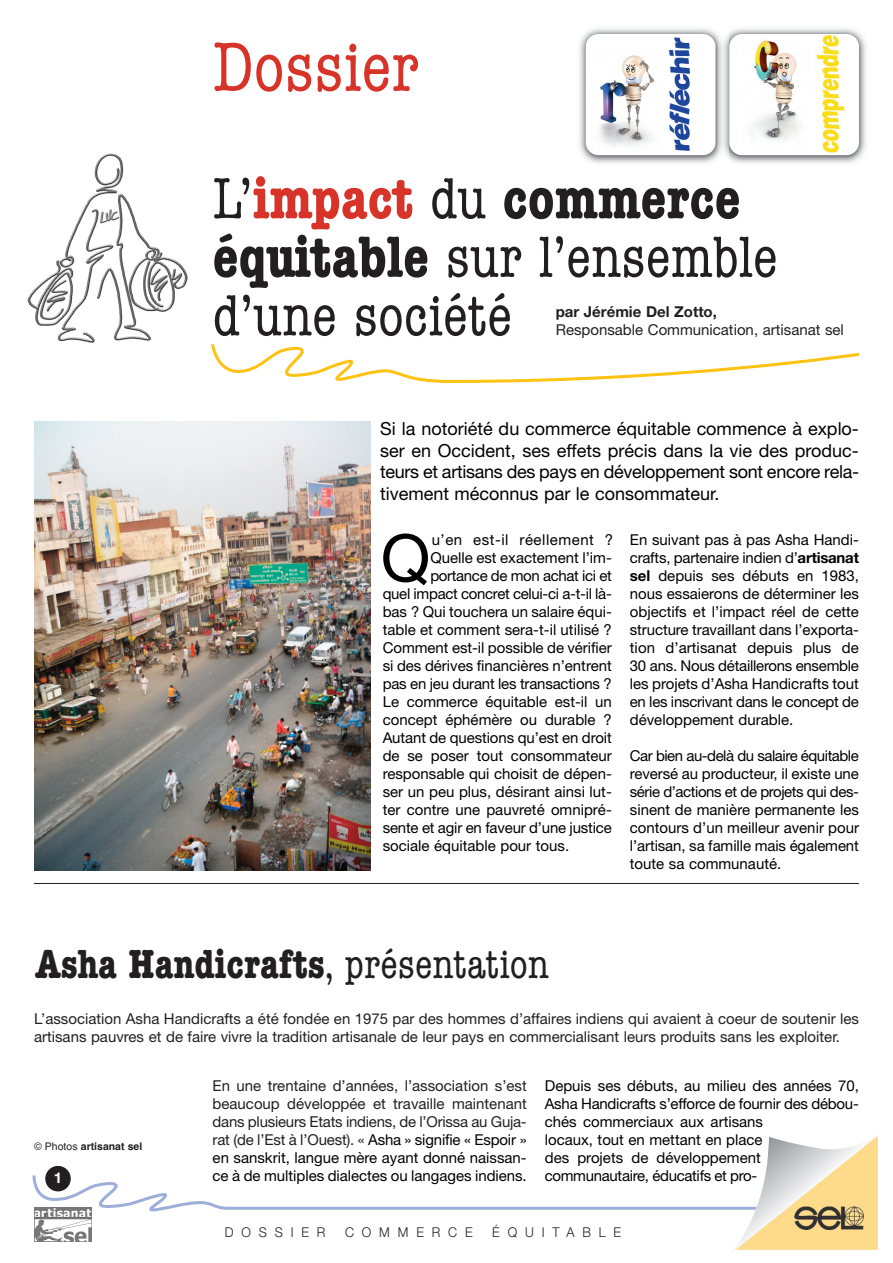
<style>
.page{position:relative;width:893px;height:1263px;background:#fff}
.page>*{position:absolute;margin:0;border:0;box-sizing:border-box;transform-origin:0 0}
.t1{font:condensed 72px "American Typewriter";color:#d73329}
.t2{font:65.4px "Helvetica Neue";color:#000}
.t3{font:condensed 60px/58.5px "American Typewriter";color:#231f20}
.t4{font:700 condensed 42px "American Typewriter";color:#231f20}
.t5{font:18px/21.6px "Helvetica Neue";color:#000;text-align:justify}
.t6{font:15px/18px "Helvetica Neue";color:#000;text-align:justify}
.t7{font:15px/18px "Helvetica Neue";color:#231f20;text-align:justify}
.t8{font:15px "Helvetica Neue";letter-spacing:-.02em;color:#000}
.t9{font:15px "Helvetica Neue";letter-spacing:.035em;color:#000}
.t10{font:700 15px "Helvetica Neue";color:#231f20}
.t11{font:700 15px "Helvetica Neue";color:#fff}
.t12{font:300 13.5px "Helvetica Neue";letter-spacing:.61em;color:#231f20;scale:.95 1}
.t13{font:700 10.5px "Helvetica";color:#231f20}
.s1{font-weight:700;color:#d73329}
.s2{font-weight:700}
.s3{font-weight:400}
.s4{color:#000}
</style>
<div class="page">
<img style="left:579px;top:28px;width:287px;height:136px">
<div style="left:586px;top:34px;width:129px;height:121px;background:#fff;border-radius:13px"></div>
<img style="left:586px;top:36px;width:105px;height:115px">
<div style="left:729px;top:34px;width:130px;height:121px;background:#fff;border-radius:13px"></div>
<img style="left:735px;top:34px;width:124px;height:120px">
<img style="left:27px;top:153px;width:161px;height:190px">
<svg style="left:32px;top:1135px;width:846px;height:116px"></svg>
<svg style="left:211px;top:344px;width:649px;height:39px"></svg>
<img style="left:34px;top:421px;width:337px;height:449px">
<hr style="left:34px;top:883px;width:825px;height:1px;background:#231f20">
<h1 class="t1" style="left:213px;top:24px;width:208px">Dossier</h1>
<h3 class="t3" style="left:213px;top:168px;width:567px">L’<span class="s1">impact</span> du <span class="s2">commerce équitable</span> sur l’ensemble d’une société</h3>
<p class="t10" style="left:556px;top:306px;width:163px">par Jérémie Del Zotto,</p>
<p class="t7" style="left:556px;top:322px;width:290px">Responsable Communication, artisanat sel</p>
<p class="t5" style="left:380px;top:420px;width:480px">Si la notoriété du commerce équitable commence à explo&shy;ser en Occident, ses effets précis dans la vie des produc&shy;teurs et artisans des pays en développement sont encore rela&shy;tivement méconnus par le consommateur.</p>
<h2 class="t2" style="left:381px;top:535px;width:51px">Q</h2>
<p class="t9" style="left:432px;top:535px;width:183px">u’en est-il réellement ?</p>
<p class="t6" style="left:430px;top:550px;width:183px">Quelle est exactement l’im-</p>
<p class="t8" style="left:430px;top:571px;width:183px">portance de mon achat ici et</p>
<p class="t8" style="left:383px;top:589px;width:231px">quel impact concret celui-ci a-t-il là-</p>
<p class="t6" style="left:383px;top:604px;width:231px">bas ? Qui touchera un salaire équi-</p>
<p class="t6" style="left:383px;top:622px;width:231px">table et comment sera-t-il utilisé ?</p>
<p class="t6" style="left:383px;top:640px;width:231px">Comment est-il possible de vérifier</p>
<p class="t6" style="left:383px;top:658px;width:231px">si des dérives financières n’entrent</p>
<p class="t6" style="left:383px;top:676px;width:231px">pas en jeu durant les transactions ?</p>
<p class="t6" style="left:383px;top:694px;width:231px">Le commerce équitable est-il un</p>
<p class="t6" style="left:383px;top:712px;width:231px">concept éphémère ou durable ?</p>
<p class="t6" style="left:383px;top:730px;width:231px">Autant de questions qu’est en droit</p>
<p class="t6" style="left:383px;top:748px;width:231px">de se poser tout consommateur</p>
<p class="t6" style="left:383px;top:766px;width:231px">responsable qui choisit de dépen-</p>
<p class="t6" style="left:383px;top:784px;width:231px">ser un peu plus, désirant ainsi lut-</p>
<p class="t6" style="left:383px;top:802px;width:231px">ter contre une pauvreté omnipré-</p>
<p class="t6" style="left:383px;top:820px;width:231px">sente et agir en faveur d’une justice</p>
<p class="t6" style="left:383px;top:838px;width:188px">sociale équitable pour tous.</p>
<p class="t6" style="left:630px;top:532px;width:231px">En suivant pas à pas Asha Handi&shy;crafts, partenaire indien d’<span class="s2">artisanat sel</span> depuis ses débuts en 1983, nous essaierons de déterminer les objectifs et l’impact réel de cette structure travaillant dans l’exporta&shy;tion d’artisanat depuis plus de 30 ans. Nous détaillerons ensemble les projets d’Asha Handicrafts tout en les inscrivant dans le concept de développement durable.</p>
<p class="t6" style="left:630px;top:748px;width:231px">Car bien au-delà du salaire équitable reversé au producteur, il existe une série d’actions et de projets qui des&shy;sinent de manière permanente les contours d’un meilleur avenir pour l’artisan, sa famille mais également toute sa communauté.</p>
<h3 class="t4" style="left:36px;top:939px;width:515px">Asha Handicrafts<span class="s3">, présentation</span></h3>
<p class="t7" style="left:34px;top:1011px;width:826px">L’association Asha Handicrafts a été fondée en 1975 par des hommes d’affaires indiens qui avaient à coeur de soutenir les artisans pauvres et de faire vivre la tradition artisanale de leur pays en commercialisant leurs produits sans les exploiter.</p>
<p class="t13" style="left:34px;top:1142px;width:110px"><span class="s3">© Photos</span> artisanat sel</p>
<p class="t11" style="left:54px;top:1172px;width:10px">1</p>
<p class="t7" style="left:213px;top:1078px;width:316px">En une trentaine d’années, l’association s’est beaucoup développée et travaille maintenant dans plusieurs Etats indiens, de l’Orissa au Guja&shy;rat (de l’Est à l’Ouest). « <span class="s4">Asha » signifie « Espoir » en sanskrit, langue mère ayant donné naissan&shy;ce à de multiples dialectes ou langages indiens.</span></p>
<p class="t6" style="left:545px;top:1078px;width:316px;text-align:left">Depuis ses débuts, au milieu des années 70, Asha Handicrafts s’efforce de fournir des débou&shy;chés commerciaux aux artisans<br>locaux, tout en mettant en place<br>des projets de développement communautaire, éducatifs et pro-</p>
<p class="t12" style="left:225px;top:1227px;width:107px">DOSSIER</p>
<p class="t12" style="left:345px;top:1227px;width:136px">COMMERCE</p>
<p class="t12" style="left:492px;top:1227px;width:137px">ÉQUITABLE</p>
</div>
